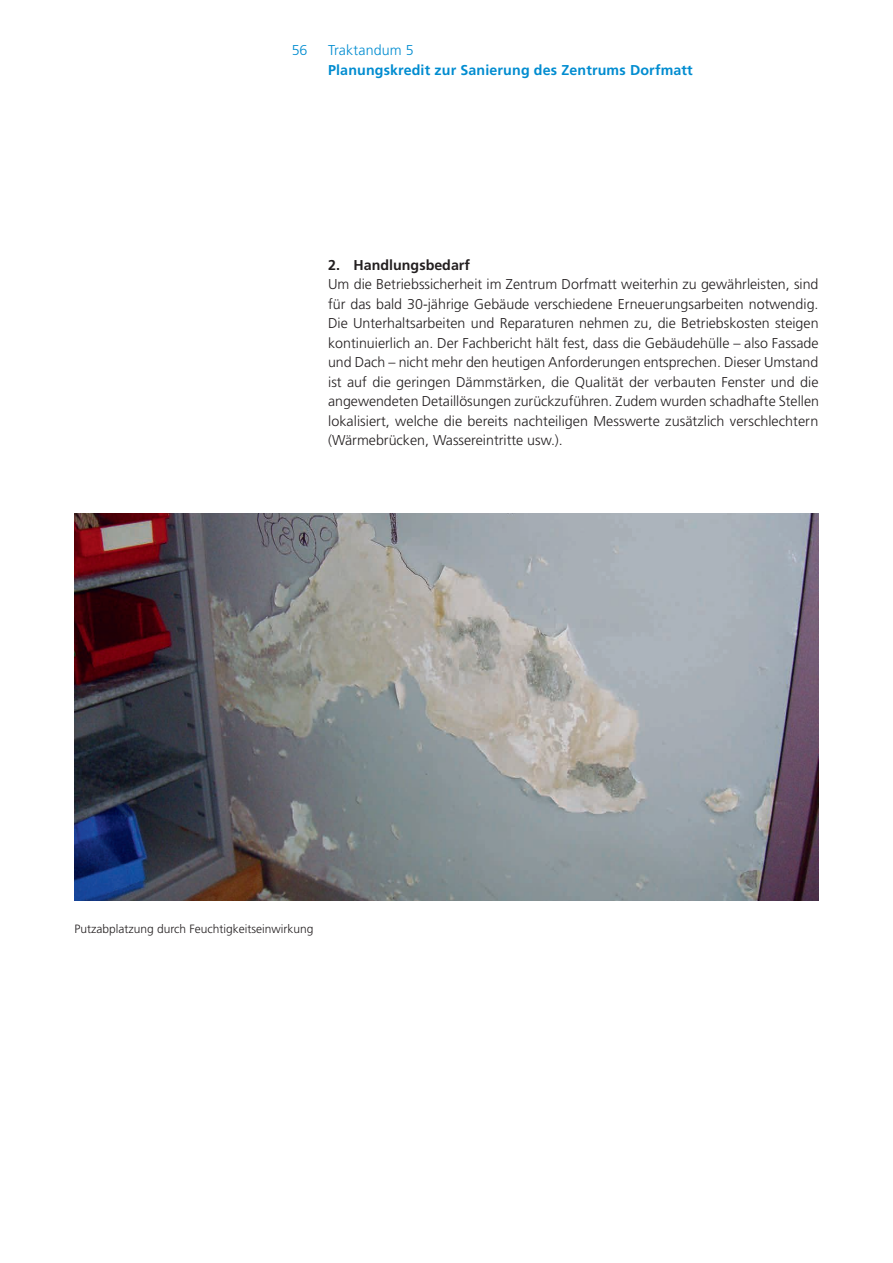
<style>
.page{position:relative;width:893px;height:1263px;background:#fff}
.page>*{position:absolute;margin:0;border:0;box-sizing:border-box;transform-origin:0 0}
.t1{font:300 14.25px/19.5px "Frutiger LT Std";color:#231f20;text-align:justify}
.t2{font:700 14.25px "Frutiger LT Std";letter-spacing:.01em;color:#008cd0}
.t3{font:700 14.25px "Frutiger LT Std";color:#231f20}
.t4{font:300 14.25px "Frutiger LT Std";letter-spacing:.01em;color:#008cd0}
.t5{font:300 12px "Frutiger LT Std";color:#231f20}
</style>
<div class="page">
<img style="left:74px;top:513px;width:745px;height:387px">
<p class="t4" style="left:292px;top:42px;width:17px">56</p>
<p class="t4" style="left:328px;top:42px;width:87px">Traktandum 5</p>
<p class="t2" style="left:328px;top:61px;width:366px">Planungskredit zur Sanierung des Zentrums Dorfmatt</p>
<p class="t3" style="left:328px;top:256px;width:143px">2. Handlungsbedarf</p>
<p class="t1" style="left:328px;top:275px;width:492px">Um die Betriebssicherheit im Zentrum Dorfmatt weiterhin zu gewährleisten, sind für das bald 30-jährige Gebäude verschiedene Erneuerungsarbeiten notwendig.<br>Die Unterhaltsarbeiten und Reparaturen nehmen zu, die Betriebskosten steigen kontinuierlich an. Der Fachbericht hält fest, dass die Gebäudehülle – also Fassade und Dach – nicht mehr den heutigen Anforderungen entsprechen. Dieser Umstand ist auf die geringen Dämmstärken, die Qualität der verbauten Fenster und die angewendeten Detaillösungen zurückzuführen. Zudem wurden schadhafte Stellen lokalisiert, welche die bereits nachteiligen Messwerte zusätzlich verschlechtern (Wärmebrücken, Wassereintritte usw.).</p>
<p class="t5" style="left:74px;top:922px;width:241px">Putzabplatzung durch Feuchtigkeitseinwirkung</p>
</div>
